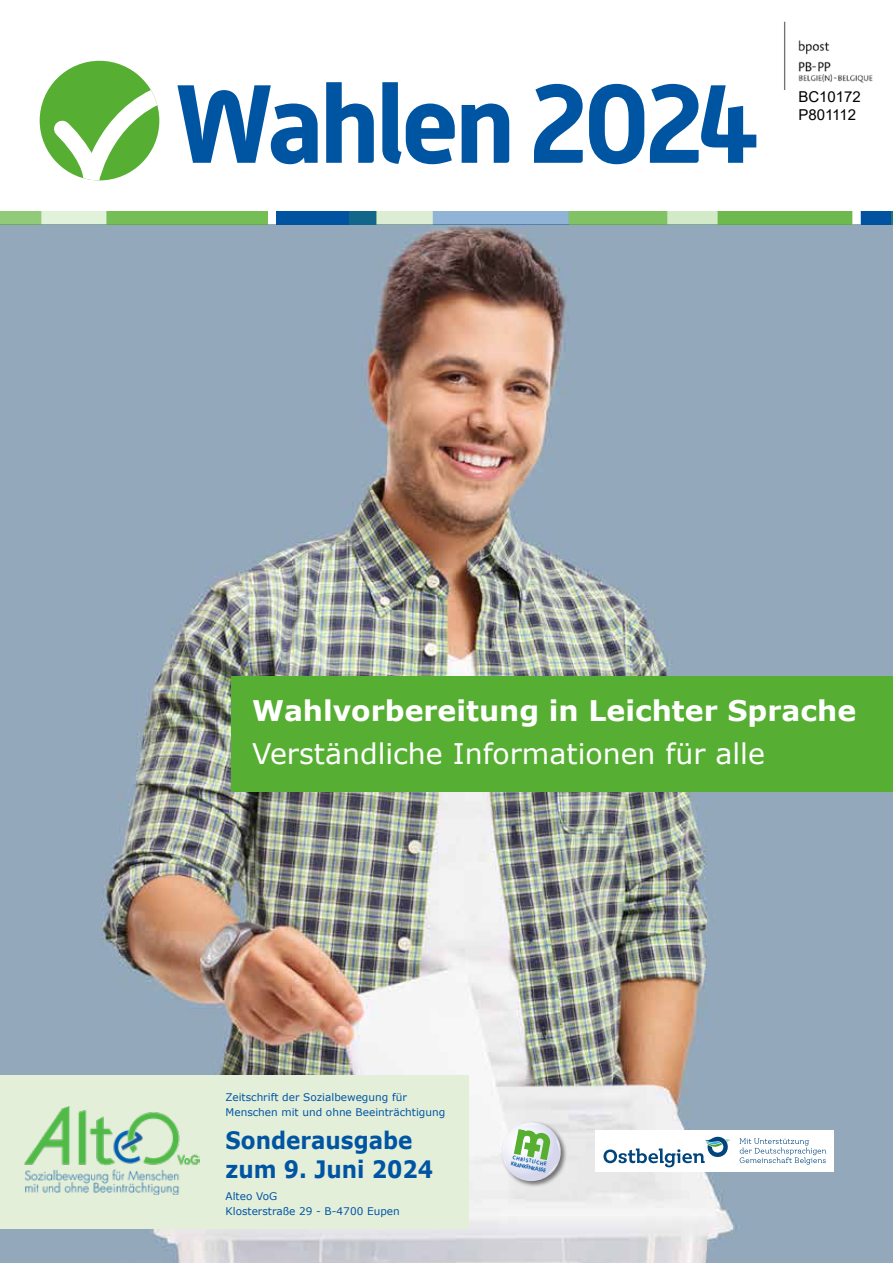
<style>
.page{position:relative;width:893px;height:1263px;background:#fff}
.page>*{position:absolute;margin:0;border:0;box-sizing:border-box;transform-origin:0 0}
.t1{font:700 111px "Alwyn New";letter-spacing:-.04em;color:#0055a3}
.t2{font:700 28.35px "Verdana";color:#fff}
.t3{font:28.35px "Verdana";color:#fff}
.t4{font:700 24px/28.8px "Verdana";color:#0055a3;scale:.9 1}
.t5{font:15px/18px "Arial";color:#000}
.t6{font:10.5px/15px "Verdana";color:#0055a3}
.t7{font:800 4.95px/6.4px "Futura";color:#0055a3}
</style>
<div class="page">
<img style="left:0;top:212px;width:893px;height:1051px">
<div style="left:40px;top:61px;width:119px;height:119px;background:#56af32;border-radius:50%"></div>
<svg style="left:46px;top:69px;width:113px;height:108px"></svg>
<div style="left:0;top:1075px;width:469px;height:153px;background:#e4efda"></div>
<img style="left:24px;top:1107px;width:175px;height:87px">
<div style="left:595px;top:1130px;width:239px;height:41px;background:#fff"></div>
<svg style="left:740px;top:1138px;width:86px;height:27px"></svg>
<svg style="left:603px;top:1137px;width:128px;height:30px"></svg>
<img style="left:784px;top:21px;width:89px;height:69px">
<div style="left:231px;top:676px;width:662px;height:116px;background:#56af32"></div>
<div style="left:500px;top:1121px;width:68px;height:67px;background:#000;opacity:.5"></div>
<svg style="left:499px;top:1122px;width:64px;height:62px"></svg>
<h1 class="t1" style="left:174px;top:60px;width:588px">Wahlen 2024</h1>
<h3 class="t5" style="left:798px;top:88px;width:64px">BC10172<br>P801112</h3>
<h2 class="t2" style="left:252px;top:690px;width:606px">Wahlvorbereitung in Leichter Sprache</h2>
<h2 class="t3" style="left:252px;top:734px;width:514px">Verständliche Informationen für alle</h2>
<p class="t6" style="left:226px;top:1090px;width:221px">Zeitschrift der Sozialbewegung für<br>Menschen mit und ohne Beeinträchtigung</p>
<h3 class="t4" style="left:226px;top:1125px;width:232px">Sonderausgabe zum 9. Juni 2024</h3>
<p class="t6" style="left:226px;top:1188px;width:176px">Alteo VoG<br>Klosterstraße 29 - B-4700 Eupen</p>
<p class="t7" style="left:513px;top:1154px;width:37px;rotate:11deg">CHRISTLICHE<br>KRANKENKASSE</p>
</div>
